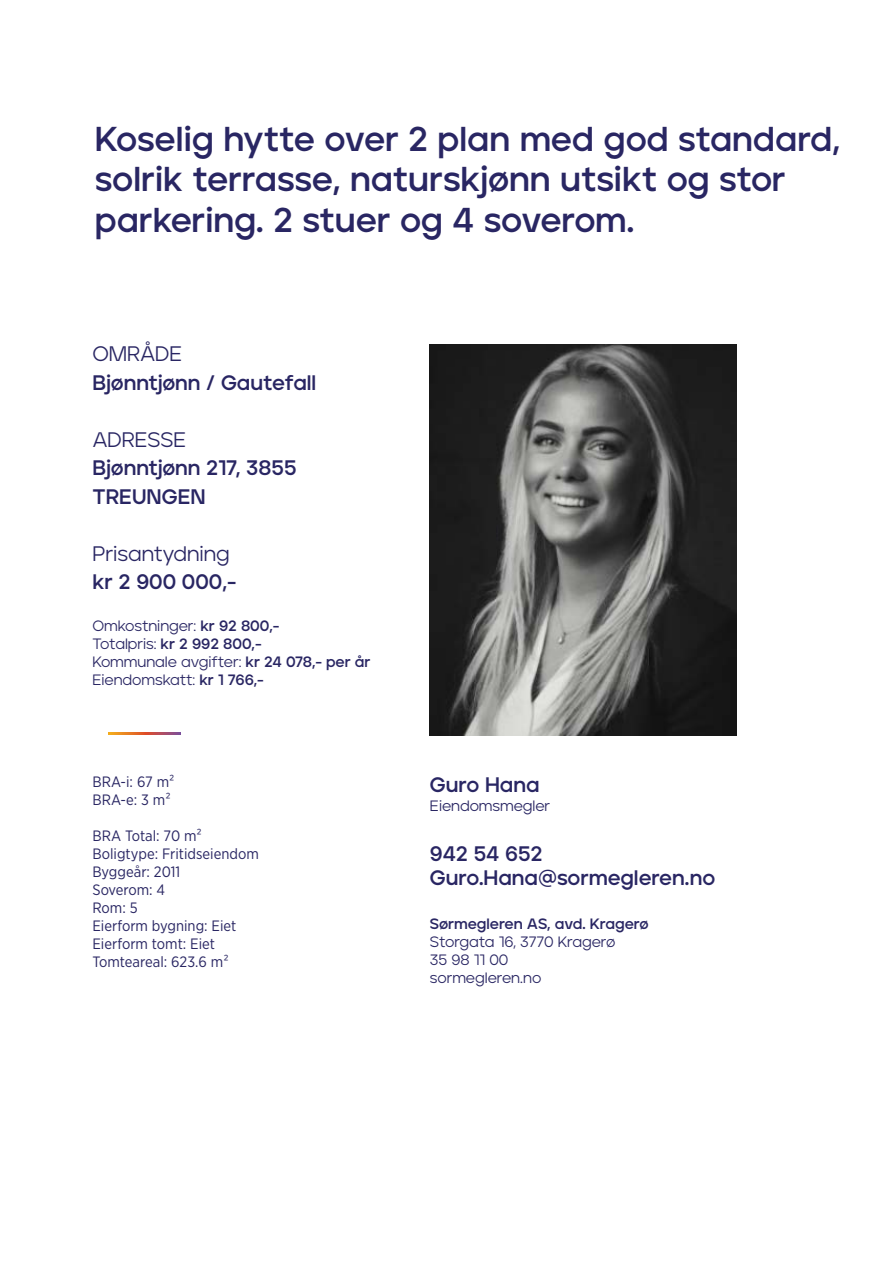
<style>
.page{position:relative;width:893px;height:1263px;background:#fff}
.page>*{position:absolute;margin:0;border:0;box-sizing:border-box;transform-origin:0 0}
.t1{font:700 34.5px/40.5px "Jeko";letter-spacing:-.005em;color:#292663}
.t2{font:700 21px/28.5px "Jeko";color:#292663}
.t3{font:21px "Jeko";color:#292663}
.t4{font:15px/18px "Jeko";color:#292663}
.t5{font:15px/18px "Gotham Narrow";color:#292663}
.t6{font:700 15px "Jeko";letter-spacing:-.005em;color:#292663}
.s1{font-weight:700}
</style>
<div class="page">
<img style="left:430px;top:344px;width:306px;height:392px">
<svg style="left:109px;top:733px;width:72px;height:2px"></svg>
<h1 class="t1" style="left:95px;top:118px;width:747px">Koselig hytte over 2 plan med god standard, solrik terrasse, naturskjønn utsikt og stor parkering. 2 stuer og 4 soverom.</h1>
<h2 class="t3" style="left:92px;top:342px;width:91px">OMRÅDE</h2>
<h2 class="t2" style="left:92px;top:368px;width:225px">Bjønntjønn / Gautefall</h2>
<h2 class="t3" style="left:92px;top:427px;width:95px">ADRESSE</h2>
<h2 class="t2" style="left:92px;top:453px;width:206px">Bjønntjønn 217, 3855<br>TREUNGEN</h2>
<h2 class="t3" style="left:92px;top:541px;width:139px">Prisantydning</h2>
<h2 class="t2" style="left:92px;top:567px;width:145px">kr 2 900 000,‑</h2>
<p class="t4" style="left:92px;top:617px;width:280px">Omkostninger: <span class="s1">kr 92 800,‑<br></span>Totalpris: <span class="s1">kr 2 992 800,‑<br></span>Kommunale avgifter: <span class="s1">kr 24 078,‑ per år<br></span>Eiendomskatt: <span class="s1">kr 1 766,‑</span></p>
<p class="t5" style="left:92px;top:772px;width:83px">BRA‑i: 67 m²<br>BRA‑e: 3 m²</p>
<p class="t5" style="left:92px;top:826px;width:168px">BRA Total: 70 m²<br>Boligtype: Fritidseiendom<br>Byggeår: 2011<br>Soverom: 4<br>Rom: 5<br>Eierform bygning: Eiet<br>Eierform tomt: Eiet<br>Tomteareal: 623.6 m²</p>
<h2 class="t2" style="left:430px;top:770px;width:111px">Guro Hana</h2>
<p class="t4" style="left:430px;top:797px;width:122px">Eiendomsmegler</p>
<h2 class="t2" style="left:430px;top:842px;width:287px;line-height:24px">942 54 652<br>Guro.Hana@sormegleren.no</h2>
<p class="t6" style="left:430px;top:914px;width:220px">Sørmegleren AS, avd. Kragerø</p>
<p class="t4" style="left:430px;top:933px;width:187px">Storgata 16, 3770 Kragerø<br>35 98 11 00 sormegleren.no</p>
</div>
